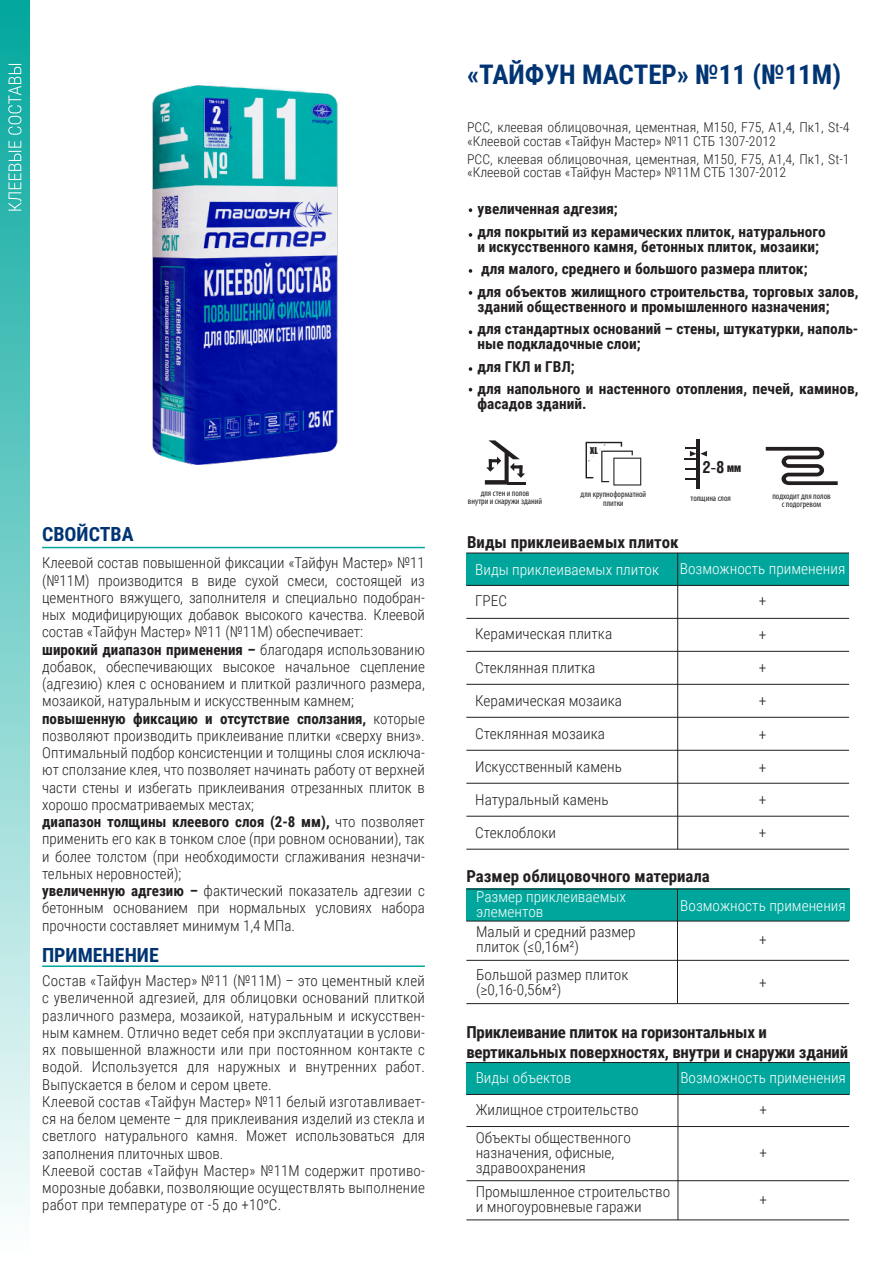
<style>
.page{position:relative;width:893px;height:1263px;background:#fff}
.page>*{position:absolute;margin:0;border:0;box-sizing:border-box;transform-origin:0 0}
.t1{font:700 27px "Roboto Condensed";color:#003473}
.t2{font:700 19.5px "Roboto Condensed";color:#003473}
.t3{font:700 16.8px "Helios Cond";color:#231f20}
.t4{font:700 16.5px/19.8px "Roboto Condensed";letter-spacing:-.01em;color:#231f20}
.t5{font:300 15px/17.2px "Roboto Condensed";color:#231f20}
.t6{font:700 15px/22.5px "Roboto Condensed";color:#231f20}
.t7{font:300 15px/15px "Roboto Condensed";color:#fff}
.t8{font:300 13.5px/13.5px "Roboto Condensed";color:#231f20}
.t9{font:condensed 9px/8.4px "Myriad Pro";color:#231f20;text-align:center}
.t10{font:8.7px "Impact";color:#231f20}
.s1{font-weight:700}
.s2{font-family:"Myriad Pro";font-weight:400}
.s3{font-family:"Impact";font-weight:400;font-size:10.2px}
</style>
<div class="page">
<div style="left:0;top:0;width:30px;height:1263px;background:linear-gradient(to bottom,#02a79d,#fff)"></div>
<svg style="left:8px;top:141px;width:13px;height:70px"></svg>
<svg style="left:8px;top:64px;width:13px;height:71px"></svg>
<div style="left:466px;top:553px;width:383px;height:32px;background:#00a69c"></div>
<hr style="left:677px;top:553px;width:1px;height:296px;background:#231f20">
<hr style="left:466px;top:585px;width:383px;height:1px;background:#231f20">
<hr style="left:466px;top:618px;width:383px;height:1px;background:#231f20">
<hr style="left:466px;top:553px;width:383px;height:1px;background:#231f20">
<hr style="left:466px;top:651px;width:383px;height:1px;background:#231f20">
<hr style="left:466px;top:684px;width:383px;height:1px;background:#231f20">
<hr style="left:466px;top:717px;width:383px;height:1px;background:#231f20">
<hr style="left:466px;top:750px;width:383px;height:1px;background:#231f20">
<hr style="left:466px;top:783px;width:383px;height:1px;background:#231f20">
<hr style="left:466px;top:816px;width:383px;height:1px;background:#231f20">
<hr style="left:466px;top:849px;width:383px;height:1px;background:#231f20">
<svg style="left:469px;top:208px;width:3px;height:4px"></svg>
<svg style="left:469px;top:233px;width:3px;height:4px"></svg>
<svg style="left:469px;top:269px;width:3px;height:4px"></svg>
<svg style="left:469px;top:291px;width:3px;height:4px"></svg>
<svg style="left:469px;top:330px;width:3px;height:4px"></svg>
<svg style="left:469px;top:367px;width:3px;height:4px"></svg>
<hr style="left:42px;top:547px;width:383px;height:1px;background:#00a69c">
<hr style="left:42px;top:965px;width:383px;height:2px;background:#00a69c">
<div style="left:466px;top:1062px;width:212px;height:32px;background:#00a69c"></div>
<div style="left:678px;top:1062px;width:171px;height:32px;background:#00a69c"></div>
<hr style="left:466px;top:1062px;width:383px;height:1px;background:#231f20">
<hr style="left:466px;top:1094px;width:383px;height:1px;background:#231f20">
<hr style="left:466px;top:1126px;width:383px;height:1px;background:#231f20">
<hr style="left:466px;top:1180px;width:383px;height:1px;background:#231f20">
<hr style="left:466px;top:1219px;width:383px;height:1px;background:#231f20">
<hr style="left:678px;top:1062px;width:1px;height:158px;background:#231f20">
<hr style="left:466px;top:960px;width:383px;height:1px;background:#231f20">
<div style="left:467px;top:889px;width:211px;height:32px;background:#00a69c"></div>
<div style="left:678px;top:889px;width:171px;height:32px;background:#00a69c"></div>
<hr style="left:466px;top:1003px;width:383px;height:1px;background:#231f20">
<hr style="left:466px;top:921px;width:383px;height:1px;background:#231f20">
<hr style="left:466px;top:889px;width:383px;height:1px;background:#231f20">
<hr style="left:677px;top:889px;width:1px;height:115px;background:#231f20">
<img style="left:152px;top:85px;width:186px;height:379px">
<svg style="left:485px;top:440px;width:40px;height:44px"></svg>
<svg style="left:586px;top:442px;width:55px;height:43px"></svg>
<hr style="left:697px;top:439px;width:1px;height:50px;background:#231f20">
<svg style="left:685px;top:468px;width:12px;height:1px"></svg>
<svg style="left:685px;top:479px;width:12px;height:1px"></svg>
<svg style="left:685px;top:447px;width:22px;height:12px"></svg>
<hr style="left:699px;top:439px;width:1px;height:50px;background:#231f20">
<svg style="left:766px;top:447px;width:72px;height:38px"></svg>
<h2 class="t2" style="left:42px;top:521px;width:93px">СВОЙСТВА</h2>
<p class="t5" style="left:42px;top:554px;width:384px">Клеевой состав повышенной фиксации «Тайфун Мастер» №11 (№11М) производится в виде сухой смеси, состоящей из цементного вяжущего, заполнителя и специально подобран&shy;ных модифицирующих добавок высокого качества. Клеевой состав «Тайфун Мастер» №11 (№11М) обеспечивает:<br><span class="s1">широкий диапазон применения –</span> благодаря использованию добавок, обеспечивающих высокое начальное сцепление (адгезию) клея с основанием и плиткой различного размера, мозаикой, натуральным и искусственным камнем; <span class="s1">повышенную фиксацию и отсутствие сползания,</span> которые позволяют производить приклеивание плитки «сверху вниз».<br>Оптимальный подбор консистенции и толщины слоя исключа&shy;ют сползание клея, что позволяет начинать работу от верхней части стены и избегать приклеивания отрезанных плиток в хорошо просматриваемых местах;<br><span class="s1">диапазон толщины клеевого слоя (2-8 мм),</span> что позволяет применить его как в тонком слое (при ровном основании), так и более толстом (при необходимости сглаживания незначи&shy;тельных неровностей);<br><span class="s1">увеличенную адгезию –</span> фактический показатель адгезии с бетонным основанием при нормальных условиях набора прочности составляет минимум 1,4 МПа.</p>
<h2 class="t2" style="left:42px;top:941px;width:118px">ПРИМЕНЕНИЕ</h2>
<p class="t5" style="left:42px;top:971px;width:384px">Состав «Тайфун Мастер» №11 (№11М) – это цементный клей с увеличенной адгезией, для облицовки оснований плиткой различного размера, мозаикой, натуральным и искусствен&shy;ным камнем. Отлично ведет себя при эксплуатации в услови&shy;ях повышенной влажности или при постоянном контакте с водой. Используется для наружных и внутренних работ.<br>Выпускается в белом и сером цвете.<br>Клеевой состав «Тайфун Мастер» №11 белый изготавливает&shy;ся на белом цементе – для приклеивания изделий из стекла и светлого натурального камня. Может использоваться для заполнения плиточных швов.<br>Клеевой состав «Тайфун Мастер» №11М содержит противо&shy;морозные добавки, позволяющие осуществлять выполнение работ при температуре от -5 до +10<span class="s2">°</span>С.</p>
<h1 class="t1" style="left:467px;top:55px;width:375px">«ТАЙФУН МАСТЕР» №11 (№11М)</h1>
<p class="t8" style="left:467px;top:120px;width:384px">РСС, клеевая облицовочная, цементная, М150, F75, А1,4, Пк1, St-4 «Клеевой состав «Тайфун Мастер» №11 СТБ 1307-2012</p>
<p class="t8" style="left:467px;top:152px;width:384px">РСС, клеевая облицовочная, цементная, М150, F75, А1,4, Пк1, St-1 «Клеевой состав «Тайфун Мастер» №11М СТБ 1307-2012</p>
<p class="t6" style="left:477px;top:197px;width:350px">увеличенная адгезия;<br>для покрытий из керамических плиток, натурального</p>
<p class="t6" style="left:477px;top:235px;width:383px">и искусственного камня, бетонных плиток, мозаики;<br>для малого, среднего и большого размера плиток;<br>для объектов жилищного строительства, торговых залов,</p>
<p class="t6" style="left:477px;top:295px;width:382px">зданий общественного и промышленного назначения;<br>для стандартных оснований – стены, штукатурки, наполь-</p>
<p class="t6" style="left:477px;top:332px;width:383px">ные подкладочные слои;<br>для ГКЛ и ГВЛ;<br>для напольного и настенного отопления, печей, каминов,</p>
<p class="t6" style="left:477px;top:392px;width:111px">фасадов зданий.</p>
<p class="t10" style="left:590px;top:443px;width:9px">XL</p>
<p class="t9" style="left:468px;top:488px;width:76px">для стен и полов<br>внутри и снаружи зданий</p>
<p class="t9" style="left:581px;top:490px;width:67px">для крупноформатной плитки</p>
<p class="t4" style="left:467px;top:532px;width:213px">Виды приклеиваемых плиток</p>
<p class="t3" style="left:702px;top:457px;width:40px">2-8 <span class="s3">мм</span></p>
<p class="t9" style="left:691px;top:494px;width:42px">толщина слоя</p>
<p class="t9" style="left:772px;top:491px;width:60px">подходит для полов с подогревом</p>
<p class="t7" style="left:680px;top:561px;width:167px">Возможность применения</p>
<p class="t7" style="left:475px;top:561px;width:185px">Виды приклеиваемых плиток</p>
<p class="t5" style="left:475px;top:592px;width:33px">ГРЕС</p>
<p class="t5" style="left:475px;top:625px;width:138px">Керамическая плитка</p>
<p class="t5" style="left:475px;top:658px;width:122px">Стеклянная плитка</p>
<p class="t5" style="left:475px;top:691px;width:148px">Керамическая мозаика</p>
<p class="t5" style="left:475px;top:724px;width:131px">Стеклянная мозаика</p>
<p class="t5" style="left:475px;top:757px;width:148px">Искусственный камень</p>
<p class="t5" style="left:759px;top:759px;width:9px">+</p>
<p class="t5" style="left:475px;top:791px;width:135px">Натуральный камень</p>
<p class="t5" style="left:759px;top:790px;width:9px">+</p>
<p class="t5" style="left:475px;top:824px;width:82px">Стеклоблоки</p>
<p class="t5" style="left:759px;top:824px;width:9px">+</p>
<p class="t5" style="left:759px;top:592px;width:9px">+</p>
<p class="t5" style="left:759px;top:625px;width:9px">+</p>
<p class="t5" style="left:759px;top:658px;width:9px">+</p>
<p class="t5" style="left:759px;top:692px;width:9px">+</p>
<p class="t5" style="left:759px;top:725px;width:9px">+</p>
<p class="t4" style="left:466px;top:865px;width:245px">Размер облицовочного материала</p>
<p class="t7" style="left:476px;top:889px;width:151px">Размер приклеиваемых элементов</p>
<p class="t7" style="left:680px;top:897px;width:167px">Возможность применения</p>
<p class="t5" style="left:476px;top:924px;width:161px;line-height:15px">Малый и средний размер плиток (≤0,16м²)</p>
<p class="t5" style="left:476px;top:967px;width:154px;line-height:15px">Большой размер плиток (≥0,16-0,56м²)</p>
<p class="t5" style="left:759px;top:930px;width:9px">+</p>
<p class="t5" style="left:759px;top:973px;width:9px">+</p>
<p class="t4" style="left:466px;top:1022px;width:383px">Приклеивание плиток на горизонтальных и вертикальных поверхностях, внутри и снаружи зданий</p>
<p class="t7" style="left:476px;top:1069px;width:97px">Виды объектов</p>
<p class="t5" style="left:476px;top:1100px;width:164px">Жилищное строительство</p>
<p class="t5" style="left:759px;top:1100px;width:9px">+</p>
<p class="t5" style="left:759px;top:1143px;width:9px">+</p>
<p class="t5" style="left:759px;top:1190px;width:9px">+</p>
<p class="t7" style="left:680px;top:1069px;width:167px">Возможность применения</p>
<p class="t5" style="left:476px;top:1129px;width:157px;line-height:15px">Объекты общественного назначения, офисные, здравоохранения</p>
<p class="t5" style="left:476px;top:1184px;width:196px;line-height:15px">Промышленное строительство и многоуровневые гаражи</p>
</div>
